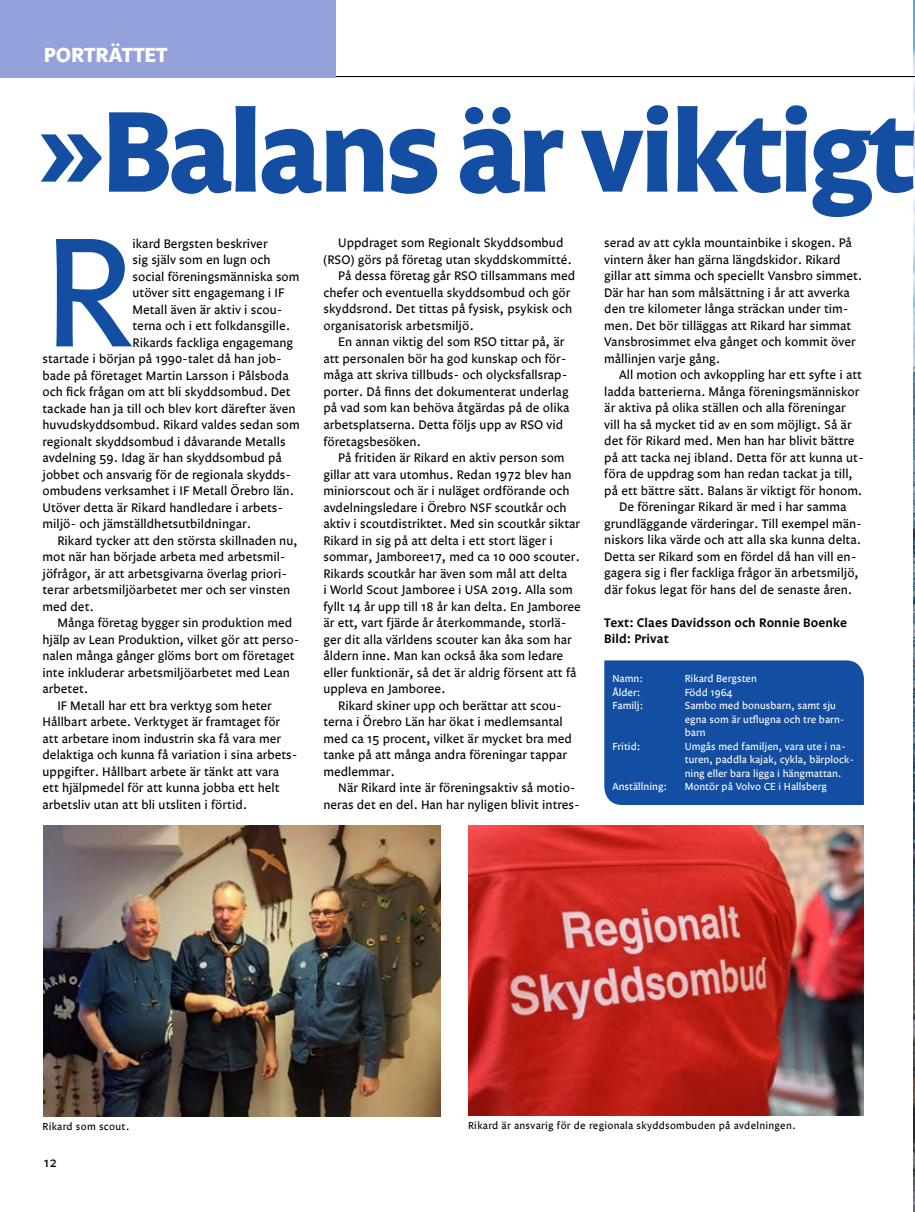
<style>
.page{position:relative;width:915px;height:1212px;background:#fff}
.page>*{position:absolute;margin:0;border:0;box-sizing:border-box;transform-origin:0 0}
.t1{font:160.5px "Legato";color:#144ea2}
.t2{font:700 117.3px "Legato";letter-spacing:-.03em;color:#144ea2}
.t3{font:700 21px "Legato";letter-spacing:-.005em;color:#fff}
.t4{font:13.5px "Legato";color:#000}
.t5{font:12.75px/16.5px "Legato";color:#000}
.t6{font:600 12.75px/16.5px "Legato";letter-spacing:.01em;color:#000}
.t7{font:10.5px/13.5px "Legato";color:#fff}
.t8{font:10.5px "Legato";letter-spacing:.025em;color:#000}
</style>
<div class="page">
<img style="left:913px;top:0;width:1px;height:1212px">
<hr style="left:0;top:76px;width:914px;height:1px;background:#000">
<div style="left:0;top:0;width:335px;height:78px;background:#95a1db"></div>
<div style="left:604px;top:660px;width:259px;height:145px;background:#144ea2"></div>
<img style="left:44px;top:826px;width:397px;height:290px">
<img style="left:468px;top:826px;width:395px;height:289px">
<h3 class="t3" style="left:44px;top:43px;width:125px">PORTRÄTTET</h3>
<h2 class="t2" style="left:39px;top:84px;width:877px">»Balans är viktigt</h2>
<h1 class="t1" style="left:43px;top:200px;width:91px">R</h1>
<p class="t5" style="left:132px;top:236px;width:136px">ikard Bergsten beskriver</p>
<p class="t5" style="left:132px;top:252px;width:139px">sig själv som en lugn och</p>
<p class="t5" style="left:132px;top:269px;width:168px">social föreningsmänniska som</p>
<p class="t5" style="left:132px;top:285px;width:153px">utöver sitt engagemang i IF</p>
<p class="t5" style="left:132px;top:302px;width:152px">Metall även är aktiv i scou-</p>
<p class="t5" style="left:132px;top:318px;width:159px">terna och i ett folkdansgille.</p>
<p class="t5" style="left:132px;top:335px;width:162px">Rikards fackliga engagemang</p>
<p class="t5" style="left:43px;top:351px;width:241px">startade i början på 1990-talet då han job-</p>
<p class="t5" style="left:43px;top:368px;width:247px">bade på företaget Martin Larsson i Pålsboda</p>
<p class="t5" style="left:43px;top:384px;width:249px">och fick frågan om att bli skyddsombud. Det</p>
<p class="t5" style="left:43px;top:401px;width:254px">tackade han ja till och blev kort därefter även</p>
<p class="t5" style="left:43px;top:417px;width:259px">huvudskyddsombud. Rikard valdes sedan som</p>
<p class="t5" style="left:43px;top:434px;width:244px">regionalt skyddsombud i dåvarande Metalls</p>
<p class="t5" style="left:43px;top:450px;width:241px">avdelning 59. Idag är han skyddsombud på</p>
<p class="t5" style="left:43px;top:467px;width:250px">jobbet och ansvarig för de regionala skydds-</p>
<p class="t5" style="left:43px;top:483px;width:253px">ombudens verksamhet i IF Metall Örebro län.</p>
<p class="t5" style="left:43px;top:500px;width:242px">Utöver detta är Rikard handledare i arbets-</p>
<p class="t5" style="left:43px;top:516px;width:210px">miljö- och jämställdhetsutbildningar.</p>
<p class="t5" style="left:57px;top:533px;width:242px">Rikard tycker att den största skillnaden nu,</p>
<p class="t5" style="left:43px;top:549px;width:245px">mot när han började arbeta med arbetsmil-</p>
<p class="t5" style="left:43px;top:566px;width:246px">jöfrågor, är att arbetsgivarna överlag priori-</p>
<p class="t5" style="left:43px;top:582px;width:249px">terar arbetsmiljöarbetet mer och ser vinsten</p>
<p class="t5" style="left:43px;top:599px;width:53px">med det.</p>
<p class="t5" style="left:57px;top:615px;width:236px">Många företag bygger sin produktion med</p>
<p class="t5" style="left:43px;top:632px;width:258px">hjälp av Lean Produktion, vilket gör att perso-</p>
<p class="t5" style="left:43px;top:648px;width:253px">nalen många gånger glöms bort om företaget</p>
<p class="t5" style="left:43px;top:665px;width:249px">inte inkluderar arbetsmiljöarbetet med Lean</p>
<p class="t5" style="left:43px;top:681px;width:47px">arbetet.</p>
<p class="t5" style="left:57px;top:698px;width:216px">IF Metall har ett bra verktyg som heter</p>
<p class="t5" style="left:43px;top:714px;width:239px">Hållbart arbete. Verktyget är framtaget för</p>
<p class="t5" style="left:43px;top:731px;width:240px">att arbetare inom industrin ska få vara mer</p>
<p class="t5" style="left:43px;top:747px;width:256px">delaktiga och kunna få variation i sina arbets-</p>
<p class="t5" style="left:43px;top:764px;width:238px">uppgifter. Hållbart arbete är tänkt att vara</p>
<p class="t5" style="left:43px;top:780px;width:238px">ett hjälpmedel för att kunna jobba ett helt</p>
<p class="t5" style="left:43px;top:797px;width:206px">arbetsliv utan att bli utsliten i förtid.</p>
<p class="t5" style="left:338px;top:236px;width:226px">Uppdraget som Regionalt Skyddsombud</p>
<p class="t5" style="left:323px;top:252px;width:250px">(RSO) görs på företag utan skyddskommitté.</p>
<p class="t5" style="left:338px;top:269px;width:238px">På dessa företag går RSO tillsammans med</p>
<p class="t5" style="left:323px;top:285px;width:248px">chefer och eventuella skyddsombud och gör</p>
<p class="t5" style="left:323px;top:302px;width:250px">skyddsrond. Det tittas på fysisk, psykisk och</p>
<p class="t5" style="left:323px;top:318px;width:152px">organisatorisk arbetsmiljö.</p>
<p class="t5" style="left:338px;top:335px;width:227px">En annan viktig del som RSO tittar på, är</p>
<p class="t5" style="left:323px;top:351px;width:245px">att personalen bör ha god kunskap och för-</p>
<p class="t5" style="left:323px;top:368px;width:245px">måga att skriva tillbuds- och olycksfallsrap-</p>
<p class="t5" style="left:323px;top:384px;width:246px">porter. Då finns det dokumenterat underlag</p>
<p class="t5" style="left:323px;top:401px;width:247px">på vad som kan behöva åtgärdas på de olika</p>
<p class="t5" style="left:323px;top:417px;width:241px">arbetsplatserna. Detta följs upp av RSO vid</p>
<p class="t5" style="left:323px;top:434px;width:99px">företagsbesöken.</p>
<p class="t5" style="left:338px;top:450px;width:228px">På fritiden är Rikard en aktiv person som</p>
<p class="t5" style="left:323px;top:467px;width:249px">gillar att vara utomhus. Redan 1972 blev han</p>
<p class="t5" style="left:323px;top:483px;width:247px">miniorscout och är i nuläget ordförande och</p>
<p class="t5" style="left:323px;top:500px;width:244px">avdelningsledare i Örebro NSF scoutkår och</p>
<p class="t5" style="left:323px;top:516px;width:258px">aktiv i scoutdistriktet. Med sin scoutkår siktar</p>
<p class="t5" style="left:323px;top:533px;width:231px">Rikard in sig på att delta i ett stort läger i</p>
<p class="t5" style="left:323px;top:549px;width:258px">sommar, Jamboree17, med ca 10 000 scouter.</p>
<p class="t5" style="left:323px;top:566px;width:245px">Rikards scoutkår har även som mål att delta</p>
<p class="t5" style="left:323px;top:582px;width:251px">i World Scout Jamboree i USA 2019. Alla som</p>
<p class="t5" style="left:323px;top:599px;width:259px">fyllt 14 år upp till 18 år kan delta. En Jamboree</p>
<p class="t5" style="left:323px;top:615px;width:245px">är ett, vart fjärde år återkommande, storlä-</p>
<p class="t5" style="left:323px;top:632px;width:250px">ger dit alla världens scouter kan åka som har</p>
<p class="t5" style="left:323px;top:648px;width:241px">åldern inne. Man kan också åka som ledare</p>
<p class="t5" style="left:323px;top:665px;width:254px">eller funktionär, så det är aldrig försent att få</p>
<p class="t5" style="left:323px;top:681px;width:124px">uppleva en Jamboree.</p>
<p class="t5" style="left:338px;top:698px;width:225px">Rikard skiner upp och berättar att scou-</p>
<p class="t5" style="left:323px;top:714px;width:241px">terna i Örebro Län har ökat i medlemsantal</p>
<p class="t5" style="left:323px;top:731px;width:250px">med ca 15 procent, vilket är mycket bra med</p>
<p class="t5" style="left:323px;top:747px;width:245px">tanke på att många andra föreningar tappar</p>
<p class="t5" style="left:323px;top:764px;width:73px">medlemmar.</p>
<p class="t5" style="left:338px;top:780px;width:239px">När Rikard inte är föreningsaktiv så motio-</p>
<p class="t5" style="left:323px;top:797px;width:258px">neras det en del. Han har nyligen blivit intres-</p>
<p class="t5" style="left:604px;top:236px;width:259px">serad av att cykla mountainbike i skogen. På vintern åker han gärna längdskidor. Rikard gillar att simma och speciellt Vansbro simmet.<br>Där har han som målsättning i år att avverka den tre kilometer långa sträckan under tim&shy;men. Det bör tilläggas att Rikard har simmat Vansbrosimmet elva gånget och kommit över mållinjen varje gång.</p>
<p class="t5" style="left:619px;top:367px;width:244px">All motion och avkoppling har ett syfte i att</p>
<p class="t5" style="left:604px;top:384px;width:256px">ladda batterierna. Många föreningsmänniskor</p>
<p class="t5" style="left:604px;top:400px;width:243px">är aktiva på olika ställen och alla föreningar</p>
<p class="t5" style="left:604px;top:417px;width:249px">vill ha så mycket tid av en som möjligt. Så är</p>
<p class="t5" style="left:604px;top:433px;width:252px">det för Rikard med. Men han har blivit bättre</p>
<p class="t5" style="left:604px;top:450px;width:261px">på att tacka nej ibland. Detta för att kunna ut-</p>
<p class="t5" style="left:604px;top:466px;width:250px">föra de uppdrag som han redan tackat ja till,</p>
<p class="t5" style="left:604px;top:483px;width:259px">på ett bättre sätt. Balans är viktigt för honom.</p>
<p class="t5" style="left:619px;top:499px;width:228px">De föreningar Rikard är med i har samma</p>
<p class="t5" style="left:604px;top:516px;width:259px">grundläggande värderingar. Till exempel män-</p>
<p class="t5" style="left:604px;top:532px;width:258px">niskors lika värde och att alla ska kunna delta.</p>
<p class="t5" style="left:604px;top:549px;width:254px">Detta ser Rikard som en fördel då han vill en-</p>
<p class="t5" style="left:604px;top:565px;width:256px">gagera sig i fler fackliga frågor än arbetsmiljö,</p>
<p class="t5" style="left:604px;top:582px;width:249px">där fokus legat för hans del de senaste åren.</p>
<p class="t6" style="left:604px;top:615px;width:244px">Text: Claes Davidsson och Ronnie Boenke<br>Bild: Privat</p>
<p class="t7" style="left:612px;top:672px;width:32px">Namn:</p>
<p class="t7" style="left:684px;top:672px;width:74px">Rikard Bergsten</p>
<p class="t7" style="left:612px;top:686px;width:30px">Ålder:</p>
<p class="t7" style="left:684px;top:686px;width:49px">Född 1964</p>
<p class="t7" style="left:612px;top:699px;width:33px">Familj:</p>
<p class="t7" style="left:684px;top:699px;width:161px">Sambo med bonusbarn, samt sju egna som är utflugna och tre barn&shy;barn</p>
<p class="t7" style="left:612px;top:740px;width:30px">Fritid:</p>
<p class="t7" style="left:684px;top:740px;width:171px">Umgås med familjen, vara ute i na&shy;turen, paddla kajak, cykla, bärplock&shy;ning eller bara ligga i hängmattan.</p>
<p class="t7" style="left:612px;top:780px;width:56px">Anställning:</p>
<p class="t7" style="left:684px;top:780px;width:144px">Montör på Volvo CE i Hallsberg</p>
<p class="t8" style="left:43px;top:1121px;width:88px">Rikard som scout.</p>
<p class="t8" style="left:468px;top:1120px;width:329px">Rikard är ansvarig för de regionala skyddsombuden på avdelningen.</p>
<p class="t4" style="left:44px;top:1154px;width:15px">12</p>
</div>
